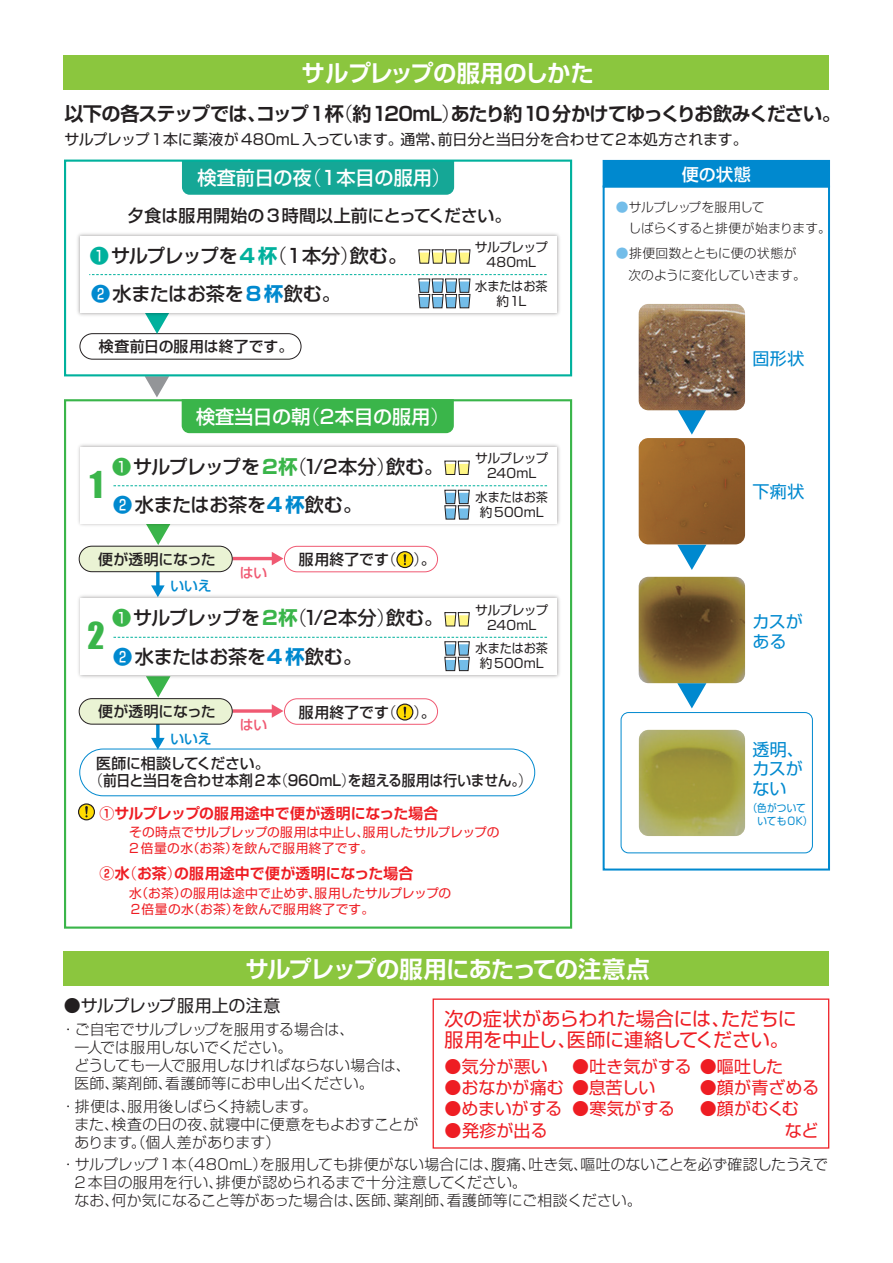
<style>
.page{position:relative;width:893px;height:1263px;background:#fff}
.page>*{position:absolute;margin:0;border:0;box-sizing:border-box;transform-origin:0 0}
.t1{font:34.05px "Impact";color:#3ab54a}
.t2{font:700 23.4px "Shin Go Pr 6 N De";letter-spacing:-.035em;color:#fff}
.t3{font:500 19.2px/38.2px "Shin Go Pr 6 N";letter-spacing:-.01em;color:#231f20}
.t4{font:700 19.2px "Shin Go Pr 6 N De";letter-spacing:-.05em;color:#231f20}
.t5{font:19.2px/21.3px "Shin Go Pr 6 N";letter-spacing:-.005em;color:#ee1d23}
.t6{font:500 19.2px "Shin Go Pr 6 N";color:#fff}
.t7{font:16.95px "Shin Go Pr 6 N";letter-spacing:.005em;color:#ee1d23}
.t8{font:500 16.95px "Shin Go Pr 6 N";color:#231f20}
.t9{font:16.95px/19.2px "Shin Go Pr 6 N";color:#0089cf;text-align:justify}
.t10{font:16.95px "Shin Go Pr 6 N";letter-spacing:-.015em;color:#231f20}
.t11{font:500 16.95px "Shin Go Pr 6 N";color:#fff}
.t12{font:300 14.85px/18px "Shin Go Pr 6 N";letter-spacing:.005em;color:#231f20}
.t13{font:500 14.85px/17px "Shin Go Pr 6 N";color:#231f20}
.t14{font:14.85px "Shin Go Pr 6 N";color:#231f20}
.t15{font:700 14.85px "Shin Go Pr 6 N De";letter-spacing:.01em;color:#ee1d23}
.t16{font:500 13.8px "Shin Go Pr 6 N";letter-spacing:-.01em;color:#0089cf}
.t17{font:500 13.8px "Shin Go Pr 6 N";color:#f05972}
.t18{font:12.75px/15.9px "Shin Go Pr 6 N";letter-spacing:.01em;color:#ee1d23}
.t19{font:12.75px/14.9px "Shin Go Pr 6 N";color:#231f20;text-align:center;scale:.95 1}
.t20{font:12.75px/14.9px "Shin Go Pr 6 N";letter-spacing:-.025em;color:#231f20;text-align:center}
.t21{font:300 12.75px/21.3px "Shin Go Pr 6 N";letter-spacing:-.025em;color:#231f20}
.t22{font:300 12.75px/21.3px "Shin Go Pr 6 N";color:#231f20}
.t23{font:10.65px/12.8px "Shin Go Pr 6 N";letter-spacing:.025em;color:#0089cf;scale:.9 1}
.s1{font-family:"Shin Go Pr 6 N";font-weight:300}
.s2{font-weight:300}
.s3{color:#00b19d}
.s4{font-weight:700;color:#00b19d}
.s5{color:#0089cf}
.s6{font-weight:700;color:#0089cf}
.s7{color:#3ab54a}
.s8{font-weight:700;color:#3ab54a}
.s9{color:#73bde9}
</style>
<div class="page">
<svg style="left:145px;top:376px;width:24px;height:21px"></svg>
<div style="left:80px;top:749px;width:455px;height:47px;border:1px solid #0089cf;border-radius:23px"></div>
<div style="left:64px;top:55px;width:765px;height:34px;background:#8bc63e"></div>
<div style="left:182px;top:163px;width:272px;height:32px;background:#15a796"></div>
<div style="left:80px;top:333px;width:221px;height:26px;border:1px solid #231f20;border-radius:13px"></div>
<div style="left:182px;top:402px;width:272px;height:31px;background:#3ab54a"></div>
<svg style="left:156px;top:572px;width:4px;height:13px"></svg>
<svg style="left:151px;top:585px;width:14px;height:8px"></svg>
<hr style="left:232px;top:557px;width:42px;height:3px;background:#f05972">
<svg style="left:272px;top:552px;width:11px;height:13px"></svg>
<div style="left:79px;top:546px;width:153px;height:26px;background:#eaf3d4;border-radius:13px"></div>
<div style="left:79px;top:546px;width:153px;height:26px;border:1px solid #231f20;border-radius:13px"></div>
<div style="left:284px;top:546px;width:154px;height:26px;border:1px solid #f05972;border-radius:13px"></div>
<svg style="left:396px;top:551px;width:17px;height:17px"></svg>
<img style="left:77px;top:233px;width:483px;height:83px">
<div style="left:80px;top:236px;width:476px;height:76px;background:#fff"></div>
<svg style="left:89px;top:274px;width:458px;height:60px"></svg>
<svg style="left:418px;top:249px;width:53px;height:15px"></svg>
<svg style="left:156px;top:724px;width:4px;height:14px"></svg>
<svg style="left:151px;top:738px;width:14px;height:12px"></svg>
<svg style="left:232px;top:709px;width:40px;height:4px"></svg>
<svg style="left:272px;top:704px;width:11px;height:14px"></svg>
<div style="left:79px;top:699px;width:153px;height:25px;background:#eaf3d4;border-radius:13px"></div>
<div style="left:79px;top:698px;width:153px;height:26px;border:1px solid #231f20;border-radius:13px"></div>
<div style="left:284px;top:698px;width:154px;height:26px;border:1px solid #f05972;border-radius:13px"></div>
<svg style="left:396px;top:703px;width:17px;height:17px"></svg>
<img style="left:78px;top:444px;width:482px;height:82px">
<div style="left:81px;top:447px;width:476px;height:76px;background:#fff"></div>
<svg style="left:113px;top:485px;width:434px;height:60px"></svg>
<svg style="left:444px;top:460px;width:26px;height:15px"></svg>
<img style="left:78px;top:593px;width:482px;height:85px">
<div style="left:81px;top:598px;width:476px;height:77px;background:#fff"></div>
<svg style="left:113px;top:637px;width:434px;height:60px"></svg>
<svg style="left:444px;top:612px;width:26px;height:15px"></svg>
<svg style="left:78px;top:803px;width:17px;height:17px"></svg>
<div style="left:64px;top:951px;width:765px;height:34px;background:#8bc63e"></div>
<div style="left:433px;top:998px;width:396px;height:150px;border:1px solid #ee1d23"></div>
<div style="left:64px;top:160px;width:508px;height:216px;border:2px solid #00b19d"></div>
<div style="left:64px;top:399px;width:508px;height:530px;border:2px solid #3ab54a"></div>
<svg style="left:677px;top:545px;width:29px;height:25px"></svg>
<div style="left:604px;top:161px;width:225px;height:25px;background:#0089cf"></div>
<div style="left:603px;top:160px;width:227px;height:27px;border:2px solid #0089cf"></div>
<div style="left:603px;top:185px;width:227px;height:685px;border:2px solid #0089cf"></div>
<svg style="left:677px;top:410px;width:29px;height:25px"></svg>
<svg style="left:677px;top:683px;width:29px;height:25px"></svg>
<img style="left:639px;top:304px;width:106px;height:106px">
<img style="left:639px;top:438px;width:106px;height:106px">
<img style="left:639px;top:577px;width:106px;height:106px">
<div style="left:621px;top:712px;width:192px;height:141px;border:1px solid #0089cf;border-radius:8px"></div>
<img style="left:639px;top:730px;width:106px;height:106px">
<h2 class="t2" style="left:302px;top:54px;width:294px">サルプレップの服用のしかた</h2>
<p class="t4" style="left:65px;top:98px;width:778px">以下の各ステップでは、コップ1杯<span class="s1">（</span>約120mL<span class="s1">）</span>あたり約10 分かけてゆっくりお飲みください。</p>
<p class="t14" style="left:65px;top:127px;width:685px">サルプレップ1本に薬液が 480mL 入っています。通常、前日分と当日分を合わせて２本処方されます。</p>
<p class="t6" style="left:198px;top:162px;width:255px">検査前日の夜<span class="s2">（</span>1本目の服用<span class="s2">）</span></p>
<p class="t8" style="left:127px;top:201px;width:385px">夕食は服用開始の3時間以上前にとってください。</p>
<p class="t3" style="left:90px;top:235px;width:319px"><span class="s3">❶</span>サルプレップを<span class="s4">4 杯</span><span class="s2">（</span>1本分<span class="s2">）</span>飲む。<br><span class="s5">❷</span>水またはお茶を<span class="s6">8杯</span>飲む。</p>
<p class="t13" style="left:99px;top:337px;width:196px">検査前日の服用は終了です。</p>
<p class="t6" style="left:196px;top:401px;width:255px">検査当日の朝<span class="s2">（</span>2本目の服用<span class="s2">）</span></p>
<h1 class="t1" style="left:90px;top:458px;width:14px">1</h1>
<p class="t3" style="left:112px;top:446px;width:333px"><span class="s7">❶</span>サルプレップを<span class="s8">2杯</span><span class="s2">（</span>1/2本分<span class="s2">）</span>飲む。<br><span class="s5">❷</span>水またはお茶を<span class="s6">4 杯</span>飲む。</p>
<p class="t13" style="left:98px;top:550px;width:119px">便が透明になった</p>
<p class="t16" style="left:170px;top:574px;width:43px">いいえ</p>
<p class="t17" style="left:240px;top:561px;width:29px">はい</p>
<p class="t13" style="left:299px;top:550px;width:138px">服用終了です<span class="s2">（ ）</span>。</p>
<h1 class="t1" style="left:88px;top:609px;width:19px">2</h1>
<p class="t3" style="left:112px;top:598px;width:333px"><span class="s7">❶</span>サルプレップを<span class="s8">2杯</span><span class="s2">（</span>1/2本分<span class="s2">）</span>飲む。<br><span class="s5">❷</span>水またはお茶を<span class="s6">4 杯</span>飲む。</p>
<p class="t13" style="left:98px;top:702px;width:119px">便が透明になった</p>
<p class="t16" style="left:170px;top:727px;width:43px">いいえ</p>
<p class="t17" style="left:240px;top:714px;width:29px">はい</p>
<p class="t13" style="left:299px;top:703px;width:138px">服用終了です<span class="s2">（ ）</span>。</p>
<p class="t20" style="left:475px;top:239px;width:74px">サルプレップ<br>480mL</p>
<p class="t19" style="left:475px;top:278px;width:78px">水またはお茶約1L</p>
<p class="t20" style="left:475px;top:450px;width:74px">サルプレップ<br>240mL</p>
<p class="t19" style="left:476px;top:489px;width:78px">水またはお茶約500mL</p>
<p class="t20" style="left:475px;top:602px;width:74px">サルプレップ<br>240mL</p>
<p class="t19" style="left:476px;top:640px;width:78px">水またはお茶約500mL</p>
<p class="t13" style="left:89px;top:754px;width:444px;text-indent:7px">医師に相談してください。<br><span class="s2">（</span>前日と当日を合わせ本剤2本<span class="s2">（</span>960mL<span class="s2">）</span>を超える服用は行いません。<span class="s2">）</span></p>
<p class="t15" style="left:99px;top:801px;width:340px">①サルプレップの服用途中で便が透明になった場合</p>
<p class="t18" style="left:129px;top:823px;width:372px">その時点でサルプレップの服用は中止し、服用したサルプレップの<br>2倍量の水（お茶）を飲んで服用終了です。</p>
<p class="t15" style="left:99px;top:861px;width:315px">②水<span class="s1">（</span>お茶<span class="s1">）</span>の服用途中で便が透明になった場合</p>
<p class="t18" style="left:129px;top:884px;width:324px">水（お茶）の服用は途中で止めず、服用したサルプレップの<br>２倍量の水（お茶）を飲んで服用終了です。</p>
<p class="t11" style="left:682px;top:160px;width:70px">便の状態</p>
<p class="t21" style="left:616px;top:195px;width:217px"><span class="s9">●</span>サルプレップを服用して<br>　しばらくすると排便が始まります。</p>
<p class="t22" style="left:628px;top:242px;width:179px;text-indent:-13px"><span class="s9">●</span>排便回数とともに便の状態が次のように変化していきます。</p>
<p class="t9" style="left:752px;top:347px;width:54px">固形状</p>
<p class="t9" style="left:752px;top:481px;width:53px">下痢状</p>
<p class="t9" style="left:752px;top:611px;width:52px">カスがある</p>
<p class="t9" style="left:752px;top:739px;width:53px">透明、カスがない</p>
<p class="t23" style="left:758px;top:801px;width:63px;text-indent:-10px">（色がついていてもOK）</p>
<h2 class="t2" style="left:245px;top:950px;width:406px">サルプレップの服用にあたっての注意点</h2>
<p class="t10" style="left:64px;top:991px;width:218px">●サルプレップ服用上の注意</p>
<p class="t12" style="left:74px;top:1019px;width:338px;text-indent:-14px">・ご自宅でサルプレップを服用する場合は、<br>一人では服用しないでください。<br>どうしても一人で服用しなければならない場合は、医師、薬剤師、看護師等にお申し出ください。</p>
<p class="t12" style="left:74px;top:1096px;width:345px;text-indent:-14px">・排便は､服用後しばらく持続します｡<br>また、検査の日の夜、就寝中に便意をもよおすことがあります｡（個人差があります）</p>
<p class="t12" style="left:74px;top:1154px;width:755px;text-indent:-14px">・サルプレップ1本（480mL）を服用しても排便がない場合には、腹痛、吐き気、嘔吐のないことを必ず確認したうえで<br>2本目の服用を行い、排便が認められるまで十分注意してください。<br>なお、何か気になること等があった場合は、医師、薬剤師、看護師等にご相談ください。</p>
<p class="t5" style="left:445px;top:1006px;width:354px">次の症状があらわれた場合には、ただちに服用を中止し、医師に連絡してください。</p>
<p class="t7" style="left:445px;top:1052px;width:105px">●気分が悪い</p>
<p class="t7" style="left:572px;top:1052px;width:213px">●吐き気がする ●嘔吐した</p>
<p class="t7" style="left:445px;top:1074px;width:212px">●おなかが痛む ●息苦しい</p>
<p class="t7" style="left:700px;top:1074px;width:121px">●顔が青ざめる</p>
<p class="t7" style="left:445px;top:1095px;width:232px">●めまいがする ●寒気がする</p>
<p class="t7" style="left:700px;top:1095px;width:101px">●顔がむくむ</p>
<p class="t7" style="left:445px;top:1116px;width:104px">●発疹が出る</p>
</div>
